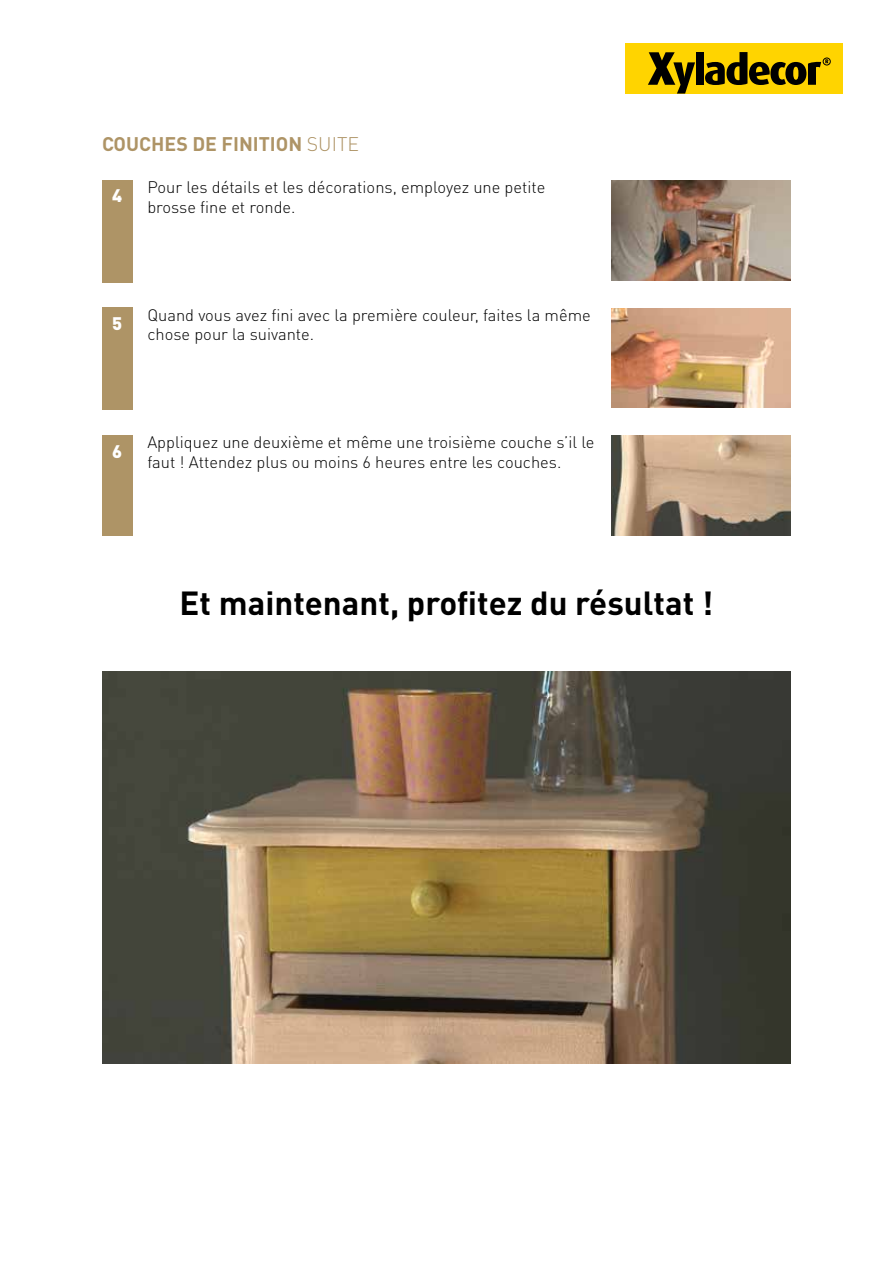
<style>
.page{position:relative;width:893px;height:1263px;background:#fff}
.page>*{position:absolute;margin:0;border:0;box-sizing:border-box;transform-origin:0 0}
.t1{font:700 33px "DIN Pro";color:#000}
.t2{font:700 19.5px "DIN Pro";color:#ae9466}
.t3{font:900 18px "DIN Pro";color:#fff}
.t4{font:300 16.5px/19.8px "DIN Pro";color:#000}
.s1{font-weight:300}
</style>
<div class="page">
<div style="left:625px;top:44px;width:218px;height:50px;background:#ffd400"></div>
<svg style="left:648px;top:52px;width:47px;height:42px"></svg>
<div style="left:696px;top:52px;width:7px;height:33px;background:#000"></div>
<div style="left:823px;top:58px;width:7px;height:7px;border:1px solid #000;border-radius:50%"></div>
<svg style="left:705px;top:52px;width:123px;height:33px"></svg>
<div style="left:102px;top:308px;width:30px;height:102px;background:#ae9466"></div>
<div style="left:102px;top:435px;width:30px;height:100px;background:#ae9466"></div>
<img style="left:611px;top:308px;width:180px;height:100px">
<img style="left:611px;top:436px;width:180px;height:99px">
<img style="left:102px;top:672px;width:689px;height:391px">
<div style="left:102px;top:180px;width:30px;height:102px;background:#ae9466"></div>
<img style="left:611px;top:180px;width:180px;height:100px">
<p class="t2" style="left:102px;top:130px;width:259px">COUCHES DE FINITION <span class="s1">SUITE</span></p>
<p class="t3" style="left:112px;top:184px;width:12px">4</p>
<p class="t4" style="left:147px;top:176px;width:400px">Pour les détails et les décorations, employez une petite brosse fine et ronde.</p>
<p class="t3" style="left:112px;top:311px;width:12px">5</p>
<p class="t4" style="left:147px;top:304px;width:445px">Quand vous avez fini avec la première couleur, faites la même chose pour la suivante.</p>
<p class="t3" style="left:112px;top:439px;width:12px">6</p>
<p class="t4" style="left:147px;top:432px;width:448px">Appliquez une deuxième et même une troisième couche s’il le faut ! Attendez plus ou moins 6 heures entre les couches.</p>
<h1 class="t1" style="left:180px;top:580px;width:535px">Et maintenant, profitez du résultat !</h1>
</div>
